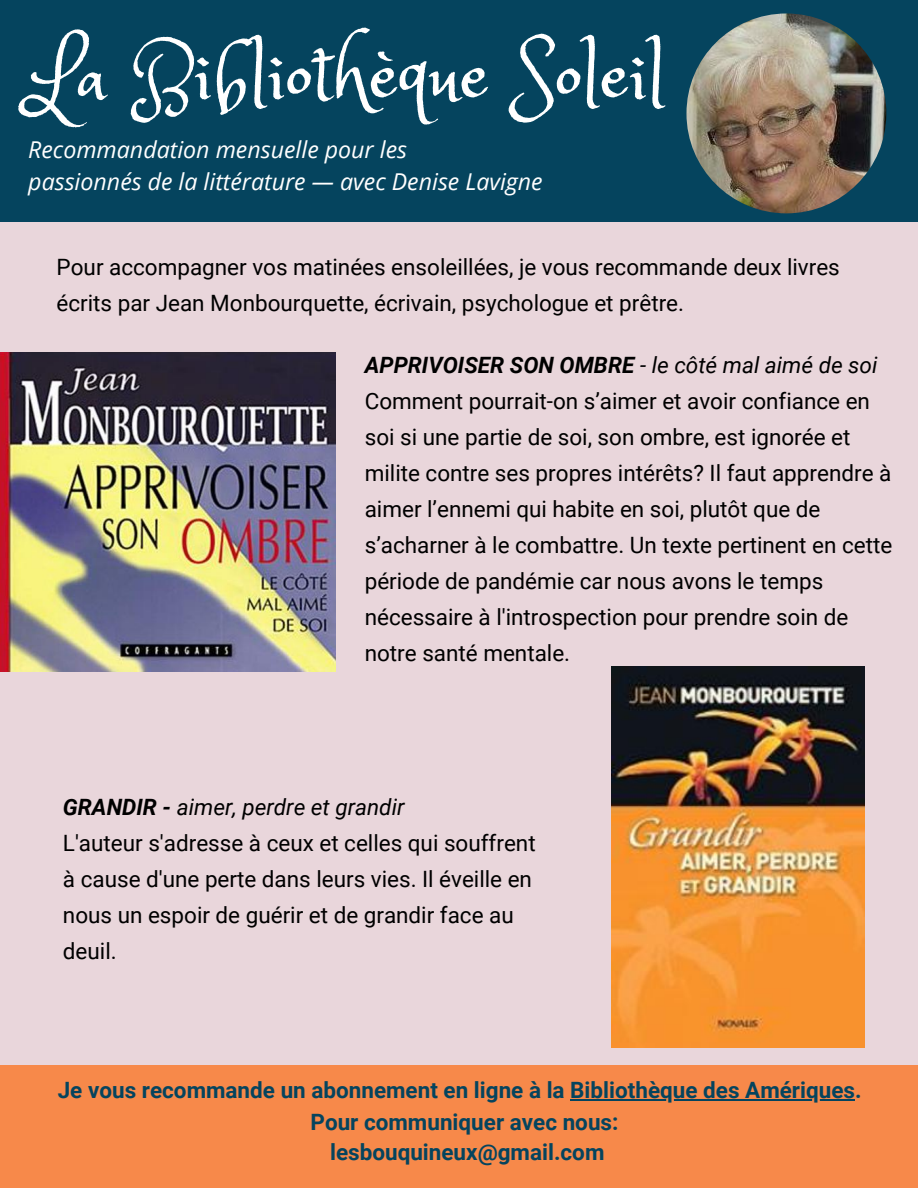
<style>
.page{position:relative;width:918px;height:1188px;background:#e9d6db}
.page>*{position:absolute;margin:0;border:0;box-sizing:border-box;transform-origin:0 0}
.t1{font:81.6px "Princess Sofia";color:#fff}
.t2{font:italic 23.25px/31.5px "Open Sans";color:#fff}
.t3{font:22.5px/36px "Roboto";color:#000}
.t4{font:700 22.5px/30.3px "Roboto";color:#05445e;text-align:center}
.s1{font-weight:700;font-style:italic}
.s2{font-style:italic}
</style>
<div class="page">
<div style="left:0;top:0;width:918px;height:221px;background:#05445e"></div>
<img style="left:686px;top:13px;width:200px;height:200px;border-radius:50%">
<div style="left:0;top:1065px;width:918px;height:123px;background:#f7894a"></div>
<img style="left:0;top:352px;width:335px;height:320px">
<img style="left:611px;top:666px;width:253px;height:382px">
<hr style="left:570px;top:1099px;width:285px;height:1px;background:#05445e">
<h1 class="t1" style="left:28px;top:22px;width:639px">La Bibliothèque Soleil</h1>
<p class="t2" style="left:28px;top:133px;width:516px">Recommandation mensuelle pour les<br>passionnés de la littérature — avec Denise Lavigne</p>
<p class="t3" style="left:57px;top:249px;width:785px">Pour accompagner vos matinées ensoleillées, je vous recommande deux livres écrits par Jean Monbourquette, écrivain, psychologue et prêtre.</p>
<p class="t3" style="left:365px;top:348px;width:529px"><span class="s1">APPRIVOISER SON OMBRE</span> <span class="s2">- le côté mal aimé de soi </span>Comment pourrait-on s’aimer et avoir confiance en soi si une partie de soi, son ombre, est ignorée et milite contre ses propres intérêts? Il faut apprendre à aimer l’ennemi qui habite en soi, plutôt que de s’acharner à le combattre. Un texte pertinent en cette période de pandémie car nous avons le temps nécessaire à l'introspection pour prendre soin de notre santé mentale.</p>
<p class="t3" style="left:63px;top:789px;width:474px"><span class="s1">GRANDIR -</span> <span class="s2">aimer, perdre et grandir<br></span>L'auteur s'adresse à ceux et celles qui souffrent à cause d'une perte dans leurs vies. Il éveille en nous un espoir de guérir et de grandir face au deuil.</p>
<p class="t4" style="left:58px;top:1075px;width:805px">Je vous recommande un abonnement en ligne à la Bibliothèque des Amériques.</p>
<p class="t4" style="left:310px;top:1107px;width:310px">Pour communiquer avec nous: lesbouquineux@gmail.com</p>
</div>
